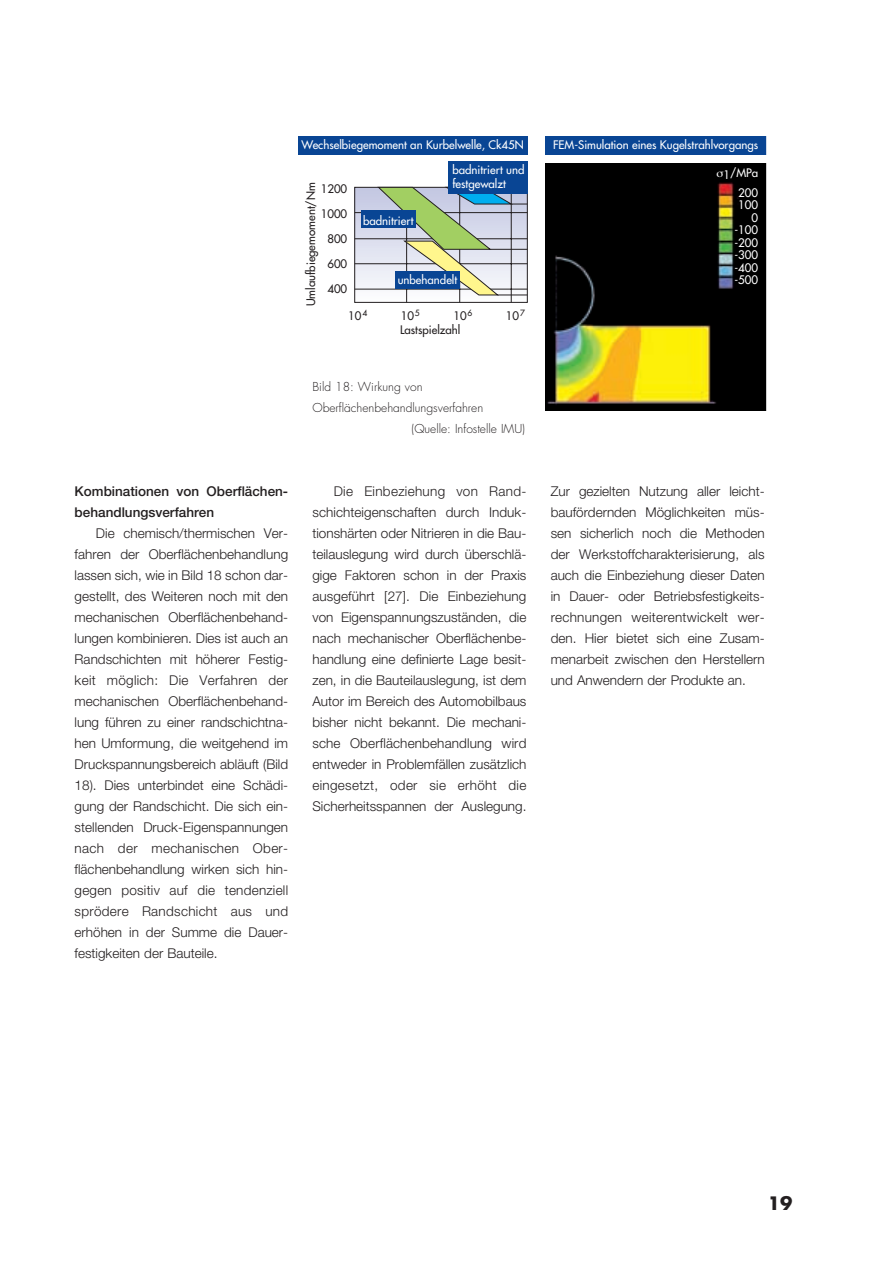
<style>
.page{position:relative;width:893px;height:1262px;background:#fff}
.page>*{position:absolute;margin:0;border:0;box-sizing:border-box;transform-origin:0 0}
.t1{font:700 18px "Futura";color:#231f20}
.t2{font:300 13.5px/21px "Helvetica Neue";color:#231f20;text-align:justify}
.t3{font:500 13.5px/21px "Helvetica Neue";color:#231f20}
.t4{font:300 12px "Futura";color:#231f20}
.t5{font:11.55px/12.5px "Futura";color:#fff;text-align:right}
.t6{font:11.55px/24.9px "Futura";color:#231f20;text-align:center}
</style>
<div class="page">
<svg style="left:298px;top:136px;width:468px;height:167px"></svg>
<svg style="left:355px;top:187px;width:172px;height:115px"></svg>
<hr style="left:490px;top:249px;width:37px;height:1px;background:#231f20">
<hr style="left:497px;top:295px;width:30px;height:1px;background:#231f20">
<div style="left:298px;top:136px;width:229px;height:18px;background:#094594"></div>
<img style="left:545px;top:164px;width:221px;height:247px">
<div style="left:448px;top:161px;width:79px;height:32px;background:#094594"></div>
<div style="left:545px;top:136px;width:221px;height:18px;background:#094594"></div>
<div style="left:362px;top:211px;width:54px;height:17px;background:#094594"></div>
<div style="left:395px;top:272px;width:64px;height:17px;background:#094594"></div>
<svg style="left:716px;top:171px;width:7px;height:6px"></svg>
<p class="t5" style="left:301px;top:139px;width:223px">Wechselbiegemoment an Kurbelwelle, Ck45N</p>
<p class="t6" style="left:299px;top:306px;width:125px;rotate:-90deg">Umlaufbiegemoment/Nm</p>
<p class="t6" style="left:321px;top:177px;width:28px">1200<br>1000<br>800<br>600<br>400</p>
<p class="t6" style="left:348px;top:304px;width:21px">10<sup>4</sup></p>
<p class="t6" style="left:401px;top:304px;width:20px">10<sup>5</sup></p>
<p class="t6" style="left:453px;top:304px;width:20px">10<sup>6</sup></p>
<p class="t6" style="left:506px;top:304px;width:21px">10<sup>7</sup></p>
<p class="t6" style="left:400px;top:318px;width:62px">Lastspielzahl</p>
<p class="t5" style="left:452px;top:163px;width:73px;line-height:14.1px;text-align:left">badnitriert und festgewalzt</p>
<p class="t5" style="left:363px;top:215px;width:52px">badnitriert</p>
<p class="t5" style="left:397px;top:274px;width:61px">unbehandelt</p>
<p class="t4" style="left:312px;top:381px;width:112px">Bild 18: Wirkung von</p>
<p class="t4" style="left:312px;top:402px;width:172px">Oberflächenbehandlungsverfahren</p>
<p class="t4" style="left:411px;top:423px;width:115px">(Quelle: Infostelle IMU)</p>
<p class="t5" style="left:553px;top:139px;width:206px">FEM-Simulation eines Kugelstrahlvorgangs</p>
<p class="t5" style="left:723px;top:164px;width:36px;line-height:19.8px">1/MPa<br>200</p>
<p class="t5" style="left:734px;top:200px;width:25px">100<br>0 -100 -200 -300 -400 -500</p>
<p class="t3" style="left:75px;top:482px;width:215px">Kombinationen von Oberflächen&shy;behandlungsverfahren</p>
<p class="t2" style="left:75px;top:524px;width:215px;text-indent:21px">Die chemisch/thermischen Ver&shy;fahren der Oberflächenbehandlung lassen sich, wie in Bild 18 schon dar&shy;gestellt, des Weiteren noch mit den mechanischen Oberflächenbehand&shy;lungen kombinieren. Dies ist auch an Randschichten mit höherer Festig&shy;keit möglich: Die Verfahren der mechanischen Oberflächenbehand&shy;lung führen zu einer randschichtna&shy;hen Umformung, die weitgehend im Druckspannungsbereich abläuft (Bild 18). Dies unterbindet eine Schädi&shy;gung der Randschicht. Die sich ein&shy;stellenden Druck-Eigenspannungen nach der mechanischen Ober&shy;flächenbehandlung wirken sich hin&shy;gegen positiv auf die tendenziell sprödere Randschicht aus und erhöhen in der Summe die Dauer&shy;festigkeiten der Bauteile.</p>
<p class="t2" style="left:312px;top:482px;width:215px;text-indent:21px">Die Einbeziehung von Rand&shy;schichteigenschaften durch Induk&shy;tionshärten oder Nitrieren in die Bau&shy;teilauslegung wird durch überschlä&shy;gige Faktoren schon in der Praxis ausgeführt [27]. Die Einbeziehung von Eigenspannungszuständen, die nach mechanischer Oberflächenbe&shy;handlung eine definierte Lage besit&shy;zen, in die Bauteilauslegung, ist dem Autor im Bereich des Automobilbaus bisher nicht bekannt. Die mechani&shy;sche Oberflächenbehandlung wird entweder in Problemfällen zusätzlich eingesetzt, oder sie erhöht die Sicherheitsspannen der Auslegung.</p>
<p class="t2" style="left:550px;top:482px;width:215px">Zur gezielten Nutzung aller leicht&shy;baufördernden Möglichkeiten müs&shy;sen sicherlich noch die Methoden der Werkstoffcharakterisierung, als auch die Einbeziehung dieser Daten in Dauer- oder Betriebsfestigkeits&shy;rechnungen weiterentwickelt wer&shy;den. Hier bietet sich eine Zusam&shy;menarbeit zwischen den Herstellern und Anwendern der Produkte an.</p>
<h1 class="t1" style="left:767px;top:1195px;width:26px">19</h1>
</div>
